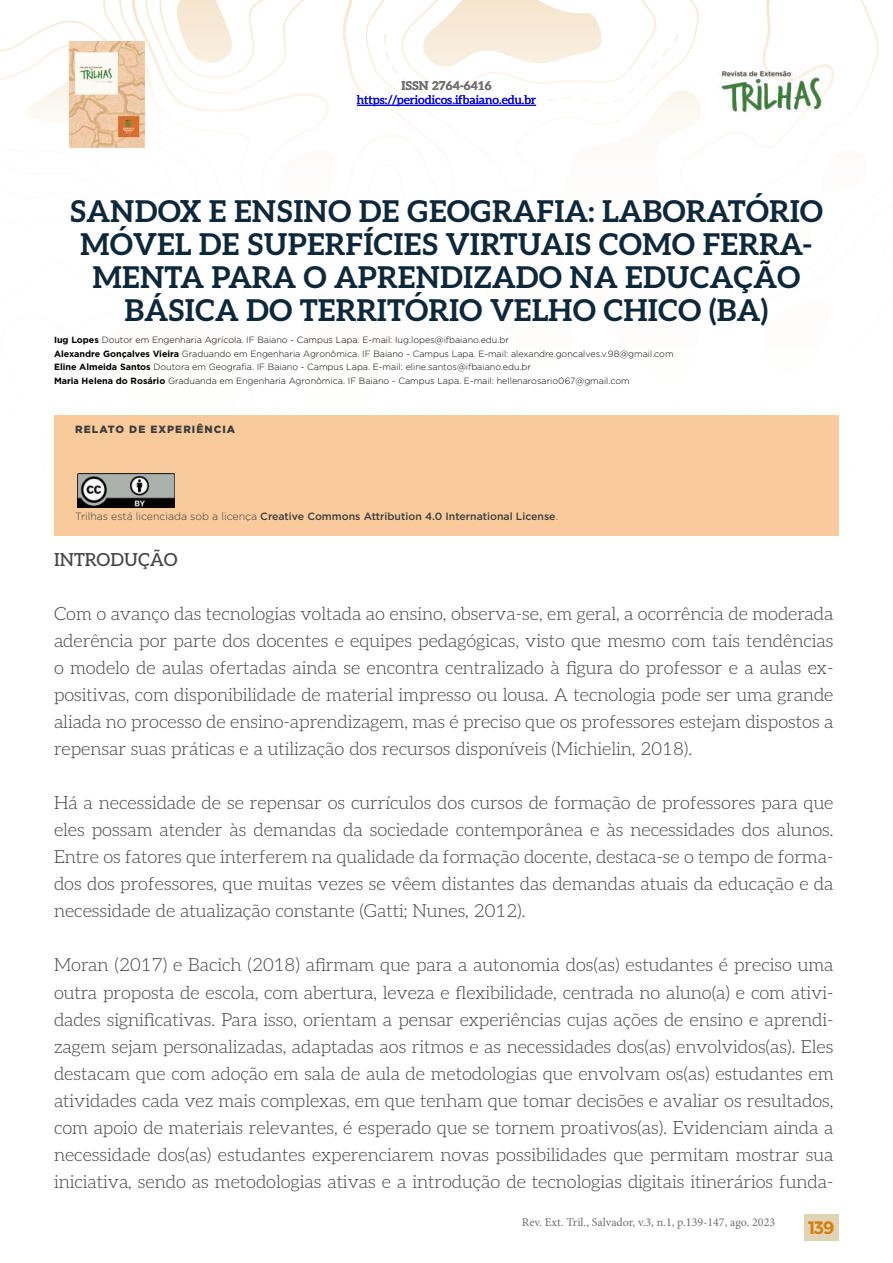
<style>
.page{position:relative;width:893px;height:1263px;background:#fff}
.page>*{position:absolute;margin:0;border:0;box-sizing:border-box;transform-origin:0 0}
.t1{font:700 30px/33px "Aleo";color:#0e283b;text-align:center}
.t2{font:300 18px/27px "Aleo";color:#484747;text-align:justify}
.t3{font:500 18px "Aleo";color:#484747}
.t4{font:18px "Trueno S Bd";color:#d67d0f}
.t5{font:12px "Minion Pro";color:#706f6f}
.t6{font:12px "Aleo";color:#00f}
.t7{font:700 12px "Aleo";color:#706f6f}
.t8{font:500 10.5px "Gotham";color:#3c3c3b}
.t9{font:900 10.5px "Gotham";letter-spacing:.1em;color:#3c3c3b}
.t10{font:300 9px/13.5px "Gotham";color:#000}
.s1{font-weight:700}
.s2{font-weight:300}
</style>
<div class="page">
<svg style="left:0;top:0;width:879px;height:416px"></svg>
<div style="left:804px;top:1214px;width:35px;height:27px;background:#e1d4b4"></div>
<hr style="left:357px;top:105px;width:179px;height:1px;background:#00f">
<div style="left:54px;top:416px;width:785px;height:120px;background:#f9ca9c"></div>
<img style="left:77px;top:473px;width:98px;height:34px">
<p class="t7" style="left:401px;top:76px;width:92px">ISSN 2764-6416</p>
<p class="t6" style="left:357px;top:90px;width:181px">https://periodicos.ifbaiano.edu.br</p>
<h1 class="t1" style="left:70px;top:193px;width:755px">SANDOX E ENSINO DE GEOGRAFIA: LABORATÓRIO MÓVEL DE SUPERFÍCIES VIRTUAIS COMO FERRA-MENTA PARA O APRENDIZADO NA EDUCAÇÃO BÁSICA DO TERRITÓRIO VELHO CHICO (BA)</h1>
<p class="t10" style="left:54px;top:333px;width:621px"><span class="s1">Iug Lopes</span> Doutor em Engenharia Agrícola. IF Baiano - Campus Lapa. E-mail: Iug.lopes@ifbaiano.edu.br<br><span class="s1">Alexandre Gonçalves Vieira</span> Graduando em Engenharia Agronômica. IF Baiano - Campus Lapa. E-mail: alexandre.goncalves.v.98@gmail.com <span class="s1">Eline Almeida Santos</span> Doutora em Geografia. IF Baiano - Campus Lapa. E-mail: eline.santos@ifbaiano.edu.br<br><span class="s1">Maria Helena do Rosário</span> Graduanda em Engenharia Agronômica. IF Baiano - Campus Lapa. E-mail: hellenarosario067@gmail.com</p>
<p class="t9" style="left:75px;top:422px;width:162px">RELATO DE EXPERIÊNCIA</p>
<p class="t8" style="left:75px;top:510px;width:484px"><span class="s2">Trilhas está licenciada sob a licença</span> Creative Commons Attribution 4.0 International License<span class="s2">.</span></p>
<p class="t3" style="left:54px;top:546px;width:125px">INTRODUÇÃO</p>
<p class="t2" style="left:54px;top:600px;width:781px">Com o avanço das tecnologias voltada ao ensino, observa-se, em geral, a ocorrência de moderada aderência por parte dos docentes e equipes pedagógicas, visto que mesmo com tais tendências o modelo de aulas ofertadas ainda se encontra centralizado à figura do professor e a aulas ex&shy;positivas, com disponibilidade de material impresso ou lousa. A tecnologia pode ser uma grande aliada no processo de ensino-aprendizagem, mas é preciso que os professores estejam dispostos a repensar suas práticas e a utilização dos recursos disponíveis (Michielin, 2018).</p>
<p class="t2" style="left:54px;top:789px;width:781px">Há a necessidade de se repensar os currículos dos cursos de formação de professores para que eles possam atender às demandas da sociedade contemporânea e às necessidades dos alunos.<br>Entre os fatores que interferem na qualidade da formação docente, destaca-se o tempo de forma&shy;dos dos professores, que muitas vezes se vêem distantes das demandas atuais da educação e da necessidade de atualização constante (Gatti; Nunes, 2012).</p>
<p class="t2" style="left:54px;top:951px;width:781px">Moran (2017) e Bacich (2018) afirmam que para a autonomia dos(as) estudantes é preciso uma outra proposta de escola, com abertura, leveza e flexibilidade, centrada no aluno(a) e com ativi&shy;dades significativas. Para isso, orientam a pensar experiências cujas ações de ensino e aprendi&shy;zagem sejam personalizadas, adaptadas aos ritmos e as necessidades dos(as) envolvidos(as). Eles destacam que com adoção em sala de aula de metodologias que envolvam os(as) estudantes em atividades cada vez mais complexas, em que tenham que tomar decisões e avaliar os resultados, com apoio de materiais relevantes, é esperado que se tornem proativos(as). Evidenciam ainda a necessidade dos(as) estudantes experenciarem novas possibilidades que permitam mostrar sua iniciativa, sendo as metodologias ativas e a introdução de tecnologias digitais itinerários funda-</p>
<p class="t5" style="left:522px;top:1214px;width:255px">Rev. Ext. Tril., Salvador, v.3, n.1, p.139-147, ago. 2023</p>
<p class="t4" style="left:808px;top:1217px;width:28px">139</p>
</div>
